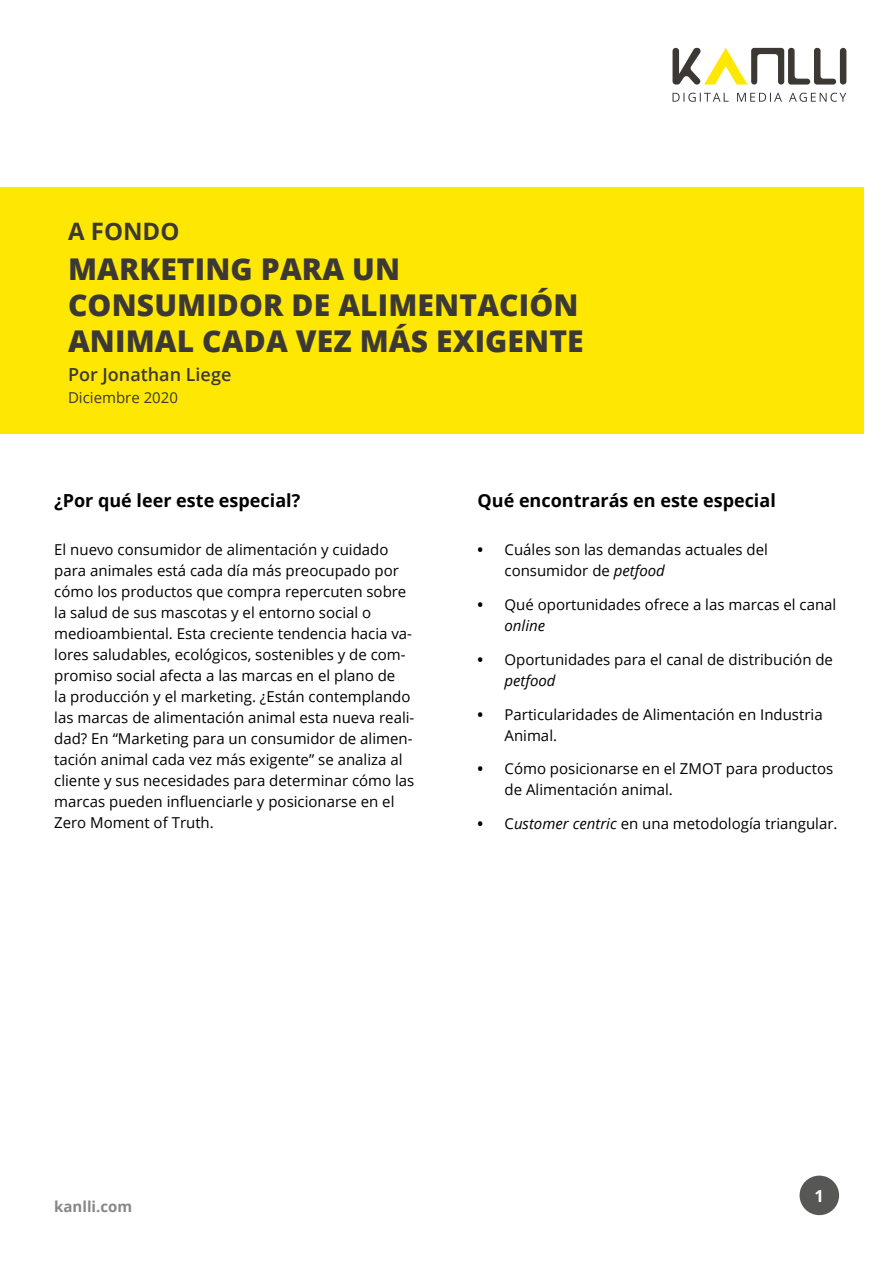
<style>
.page{position:relative;width:893px;height:1263px;background:#fff}
.page>*{position:absolute;margin:0;border:0;box-sizing:border-box;transform-origin:0 0}
.t1{font:800 30px/36px "Open Sans";letter-spacing:.005em;color:#3c3834}
.t2{font:700 24px "Open Sans";color:#3c3834}
.t3{font:700 18px "Open Sans";color:#000}
.t4{font:600 18px "Open Sans";color:#3c3834}
.t5{font:700 16.5px "Open Sans";color:#fff}
.t6{font:15px/21px "Open Sans";color:#000}
.t7{font:15px "Open Sans";color:#3c3834}
.t8{font:700 15px "Open Sans";color:#878787}
.s1{font-weight:700}
.s2{font-style:italic}
</style>
<div class="page">
<div style="left:800px;top:1175px;width:39px;height:40px;background:#575756;border-radius:50%"></div>
<div style="left:0;top:187px;width:863px;height:247px;background:#fee803"></div>
<div style="left:840px;top:48px;width:6px;height:37px;background:#3c3834;border-radius:3px"></div>
<svg style="left:672px;top:48px;width:164px;height:37px"></svg>
<svg style="left:672px;top:93px;width:174px;height:9px"></svg>
<h2 class="t2" style="left:68px;top:215px;width:113px">A FONDO</h2>
<h1 class="t1" style="left:68px;top:250px;width:517px">MARKETING PARA UN<br>CONSUMIDOR DE ALIMENTACIÓN<br>ANIMAL CADA VEZ MÁS EXIGENTE</h1>
<p class="t4" style="left:68px;top:362px;width:165px">Por Jonathan Liege</p>
<p class="t7" style="left:68px;top:387px;width:111px">Diciembre 2020</p>
<p class="t3" style="left:54px;top:488px;width:248px">¿Por qué leer este especial?</p>
<p class="t3" style="left:478px;top:488px;width:300px">Qué encontrarás en este especial</p>
<p class="t6" style="left:504px;top:539px;width:265px;text-indent:-27px"><span class="s1">•</span> Cuáles son las demandas actuales del consumidor de <span class="s2">petfood</span></p>
<p class="t6" style="left:504px;top:594px;width:333px;text-indent:-27px"><span class="s1">•</span> Qué oportunidades ofrece a las marcas el canal <span class="s2">online</span></p>
<p class="t6" style="left:504px;top:649px;width:330px;text-indent:-27px"><span class="s1">•</span> Oportunidades para el canal de distribución de <span class="s2">petfood</span></p>
<p class="t6" style="left:504px;top:703px;width:320px;text-indent:-27px"><span class="s1">•</span> Particularidades de Alimentación en Industria<br>Animal.</p>
<p class="t6" style="left:504px;top:758px;width:330px;text-indent:-27px"><span class="s1">•</span> Cómo posicionarse en el ZMOT para productos de Alimentación animal.</p>
<p class="t6" style="left:477px;top:813px;width:361px"><span class="s1">•</span> C<span class="s2">ustomer centric</span> en una metodología triangular.</p>
<p class="t6" style="left:54px;top:539px;width:362px">El nuevo consumidor de alimentación y cuidado para animales está cada día más preocupado por cómo los productos que compra repercuten sobre la salud de sus mascotas y el entorno social o medioambiental. Esta creciente tendencia hacia va&shy;lores saludables, ecológicos, sostenibles y de com&shy;promiso social afecta a las marcas en el plano de<br>la producción y el marketing. ¿Están contemplando las marcas de alimentación animal esta nueva reali&shy;dad? En “Marketing para un consumidor de alimen&shy;tación animal cada vez más exigente” se analiza al cliente y sus necesidades para determinar cómo las marcas pueden influenciarle y posicionarse en el Zero Moment of Truth.</p>
<p class="t8" style="left:54px;top:1196px;width:79px">kanlli.com</p>
<p class="t5" style="left:814px;top:1184px;width:11px">1</p>
</div>
